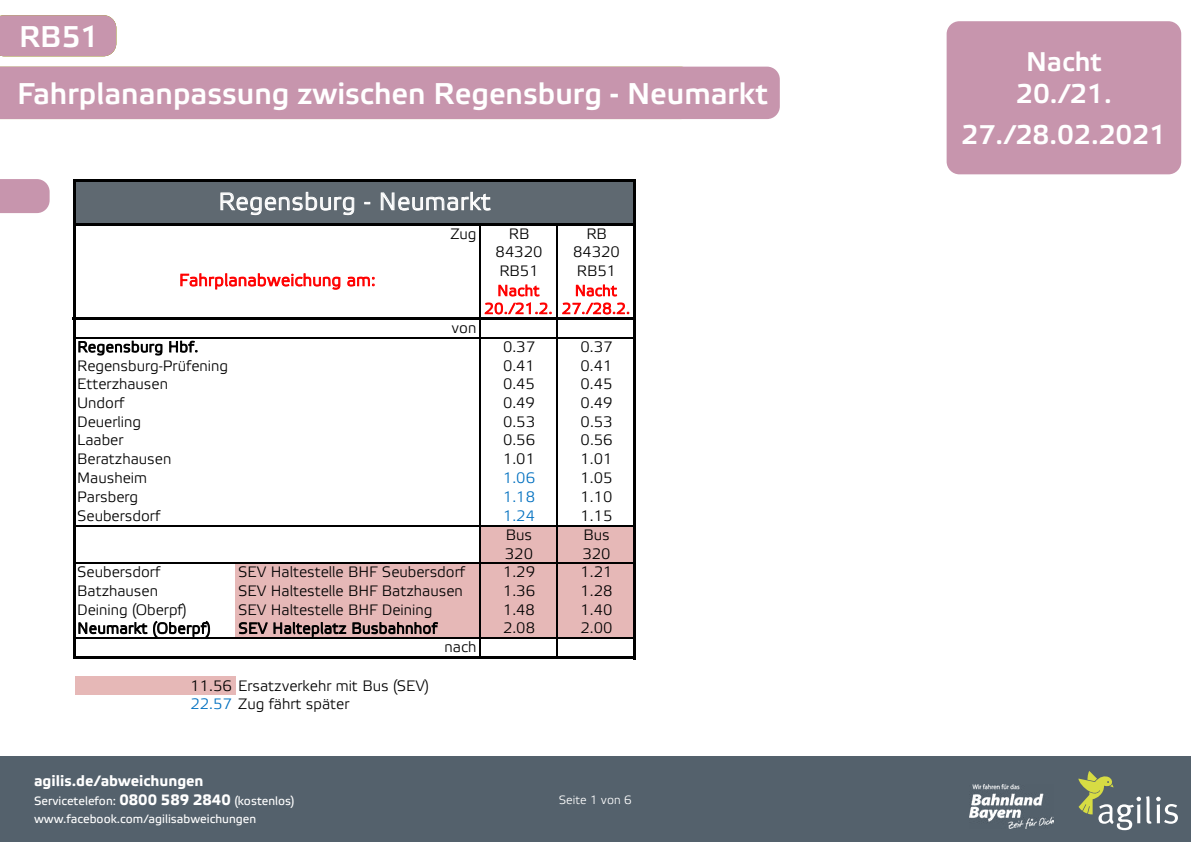
<style>
.page{position:relative;width:1191px;height:842px;background:#fff}
.page>*{position:absolute;margin:0;border:0;box-sizing:border-box;transform-origin:0 0}
.t1{font:500 30px/57.1px "Etelka";color:#fff}
.t2{font:500 27px/32.4px "Etelka";color:#fff;text-align:center}
.t3{font:300 24.1px "Etelka";letter-spacing:.025em;color:#fff}
.t4{font:300 16.7px "Etelka";letter-spacing:.025em;color:#f00}
.t5{font:300 15.1px/18.7px "Etelka";color:#000}
.t6{font:300 15.1px "Etelka";letter-spacing:.03em;color:#000}
.t7{font:300 15.1px/18px "Etelka";letter-spacing:.03em;color:#f00;text-align:center}
.t8{font:300 15.1px "Etelka";color:#0070c0}
.t9{font:700 15px "Etelka Text";color:#fff}
.t10{font:12px/18px "Etelka Text";color:#fff}
.t11{font:300 12px "Etelka";color:#fff}
.s1{color:#0070c0}
.s2{font-weight:700;font-size:15px}
</style>
<div class="page">
<div style="left:0;top:757px;width:1191px;height:85px;background:#54616c"></div>
<img style="left:969px;top:784px;width:84px;height:44px">
<svg style="left:1078px;top:771px;width:100px;height:59px"></svg>
<div style="left:946px;top:21px;width:235px;height:153px;background:#c795ad;border-radius:13px"></div>
<div style="left:0;top:179px;width:50px;height:34px;background:#c795ad"></div>
<div style="left:0;top:67px;width:780px;height:52px;background:#c795ad"></div>
<div style="left:0;top:15px;width:116px;height:41px;background:#c795ad"></div>
<div style="left:75px;top:181px;width:560px;height:44px;background:#5f6971"></div>
<div style="left:479px;top:526px;width:156px;height:18px;background:#e6b8b7"></div>
<div style="left:479px;top:544px;width:156px;height:19px;background:#e6b8b7"></div>
<div style="left:235px;top:563px;width:400px;height:19px;background:#e6b8b7"></div>
<div style="left:235px;top:582px;width:400px;height:19px;background:#e6b8b7"></div>
<div style="left:235px;top:600px;width:400px;height:19px;background:#e6b8b7"></div>
<div style="left:235px;top:619px;width:400px;height:19px;background:#e6b8b7"></div>
<div style="left:75px;top:676px;width:160px;height:19px;background:#e6b8b7"></div>
<hr style="left:76px;top:179px;width:560px;height:3px;background:#000">
<hr style="left:76px;top:223px;width:560px;height:3px;background:#000">
<hr style="left:73px;top:179px;width:3px;height:139px;background:#000">
<hr style="left:479px;top:226px;width:1px;height:92px;background:#000">
<hr style="left:556px;top:226px;width:2px;height:92px;background:#000">
<hr style="left:73px;top:318px;width:560px;height:2px;background:#000">
<svg style="left:479px;top:320px;width:1px;height:17px"></svg>
<svg style="left:556px;top:320px;width:2px;height:17px"></svg>
<hr style="left:76px;top:337px;width:557px;height:1px;background:#000">
<hr style="left:76px;top:525px;width:403px;height:1px;background:#000">
<hr style="left:480px;top:525px;width:153px;height:1px;background:#000">
<hr style="left:479px;top:338px;width:1px;height:299px;background:#000">
<hr style="left:556px;top:338px;width:2px;height:299px;background:#000">
<hr style="left:73px;top:320px;width:3px;height:339px;background:#000">
<hr style="left:633px;top:182px;width:3px;height:477px;background:#000">
<svg style="left:479px;top:638px;width:1px;height:18px"></svg>
<svg style="left:556px;top:638px;width:2px;height:18px"></svg>
<hr style="left:76px;top:562px;width:557px;height:2px;background:#000">
<hr style="left:76px;top:637px;width:557px;height:1px;background:#000">
<hr style="left:76px;top:656px;width:560px;height:3px;background:#000">
<h1 class="t1" style="left:17px;top:9px;width:752px">RB51<br>Fahrplananpassung zwischen Regensburg - Neumarkt</h1>
<h1 class="t1" style="left:62px;top:9px;width:39px">26</h1>
<h1 class="t1" style="left:436px;top:66px;width:236px">Ebern - Bamberg</h1>
<h3 class="t3" style="left:218px;top:188px;width:274px">Regensburg - Neumarkt</h3>
<p class="t4" style="left:179px;top:271px;width:198px">Fahrplanabweichung am:</p>
<p class="t5" style="left:450px;top:225px;width:28px">Zug</p>
<p class="t5" style="left:509px;top:225px;width:22px">RB</p>
<p class="t5" style="left:586px;top:225px;width:22px">RB</p>
<p class="t5" style="left:495px;top:244px;width:48px">84320</p>
<p class="t5" style="left:573px;top:244px;width:48px">84320</p>
<p class="t5" style="left:499px;top:262px;width:41px">RB51</p>
<p class="t5" style="left:577px;top:262px;width:41px">RB51</p>
<p class="t7" style="left:484px;top:282px;width:70px">Nacht<br>20./21.2.</p>
<p class="t7" style="left:562px;top:282px;width:70px">Nacht<br>27./28.2.</p>
<p class="t5" style="left:451px;top:319px;width:26px">von</p>
<p class="t6" style="left:77px;top:338px;width:122px">Regensburg Hbf.</p>
<p class="t5" style="left:503px;top:338px;width:34px">0.37</p>
<p class="t5" style="left:580px;top:338px;width:34px">0.37</p>
<p class="t5" style="left:77px;top:357px;width:152px">Regensburg-Prüfening</p>
<p class="t5" style="left:503px;top:357px;width:33px">0.41</p>
<p class="t5" style="left:580px;top:357px;width:33px">0.41</p>
<p class="t5" style="left:77px;top:375px;width:92px">Etterzhausen</p>
<p class="t5" style="left:503px;top:375px;width:33px">0.45</p>
<p class="t5" style="left:580px;top:375px;width:33px">0.45</p>
<p class="t5" style="left:77px;top:394px;width:49px">Undorf</p>
<p class="t5" style="left:503px;top:394px;width:33px">0.49</p>
<p class="t5" style="left:580px;top:394px;width:33px">0.49</p>
<p class="t5" style="left:77px;top:413px;width:65px">Deuerling</p>
<p class="t5" style="left:503px;top:413px;width:34px">0.53</p>
<p class="t5" style="left:580px;top:413px;width:34px">0.53</p>
<p class="t5" style="left:77px;top:432px;width:48px">Laaber</p>
<p class="t5" style="left:503px;top:432px;width:34px">0.56</p>
<p class="t5" style="left:580px;top:432px;width:34px">0.56</p>
<p class="t5" style="left:77px;top:450px;width:96px">Beratzhausen</p>
<p class="t5" style="left:503px;top:450px;width:34px">1.01</p>
<p class="t5" style="left:580px;top:450px;width:34px">1.01</p>
<p class="t5" style="left:77px;top:469px;width:71px">Mausheim</p>
<p class="t8" style="left:503px;top:469px;width:34px">1.06</p>
<p class="t5" style="left:580px;top:469px;width:34px">1.05</p>
<p class="t5" style="left:77px;top:488px;width:63px">Parsberg</p>
<p class="t8" style="left:503px;top:488px;width:34px">1.18</p>
<p class="t5" style="left:580px;top:488px;width:34px">1.10</p>
<p class="t5" style="left:77px;top:507px;width:85px">Seubersdorf</p>
<p class="t8" style="left:503px;top:507px;width:33px">1.24</p>
<p class="t5" style="left:580px;top:507px;width:34px">1.15</p>
<p class="t5" style="left:506px;top:526px;width:28px">Bus</p>
<p class="t5" style="left:583px;top:526px;width:28px">Bus</p>
<p class="t5" style="left:505px;top:545px;width:30px">320</p>
<p class="t5" style="left:582px;top:545px;width:30px">320</p>
<p class="t5" style="left:77px;top:563px;width:85px">Seubersdorf</p>
<p class="t5" style="left:238px;top:563px;width:228px">SEV Haltestelle BHF Seubersdorf</p>
<p class="t5" style="left:503px;top:563px;width:34px">1.29</p>
<p class="t5" style="left:580px;top:563px;width:34px">1.21</p>
<p class="t5" style="left:77px;top:582px;width:82px">Batzhausen</p>
<p class="t5" style="left:238px;top:582px;width:226px">SEV Haltestelle BHF Batzhausen</p>
<p class="t5" style="left:503px;top:582px;width:34px">1.36</p>
<p class="t5" style="left:580px;top:582px;width:34px">1.28</p>
<p class="t5" style="left:77px;top:601px;width:111px">Deining (Oberpf)</p>
<p class="t5" style="left:238px;top:601px;width:196px">SEV Haltestelle BHF Deining</p>
<p class="t5" style="left:503px;top:601px;width:33px">1.48</p>
<p class="t5" style="left:580px;top:601px;width:33px">1.40</p>
<p class="t6" style="left:77px;top:620px;width:135px">Neumarkt (Oberpf)</p>
<p class="t6" style="left:238px;top:620px;width:200px">SEV Halteplatz Busbahnhof</p>
<p class="t5" style="left:503px;top:620px;width:34px">2.08</p>
<p class="t5" style="left:580px;top:620px;width:34px">2.00</p>
<p class="t5" style="left:190px;top:677px;width:240px">11.56 Ersatzverkehr mit Bus (SEV)<br><span class="s1">22.57</span> Zug fährt später</p>
<p class="t5" style="left:444px;top:638px;width:33px">nach</p>
<p class="t9" style="left:34px;top:772px;width:171px">agilis.de/abweichungen</p>
<p class="t10" style="left:34px;top:792px;width:262px">Servicetelefon: <span class="s2">0800 589 2840</span> (kostenlos) www.facebook.com/agilisabweichungen</p>
<p class="t11" style="left:559px;top:793px;width:74px">Seite 1 von 6</p>
<h2 class="t2" style="left:1016px;top:47px;width:97px">Nacht<br>20./21.</h2>
<h2 class="t2" style="left:961px;top:120px;width:206px">27./28.02.2021</h2>
</div>
